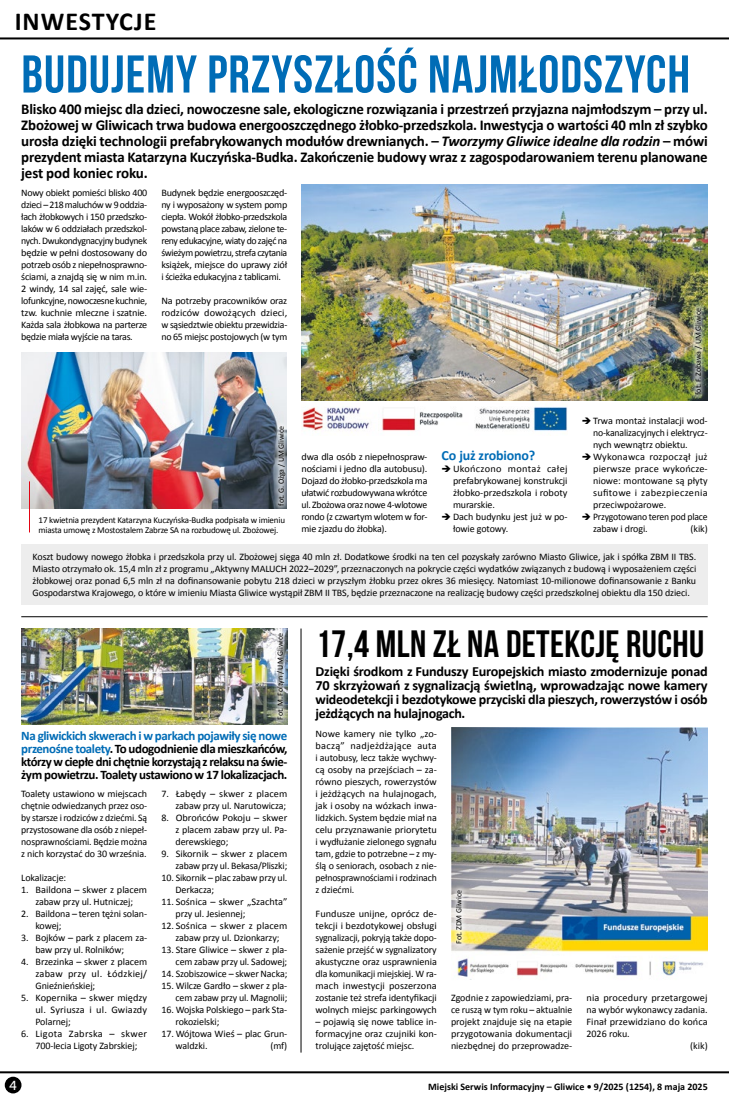
<style>
.page{position:relative;width:729px;height:1098px;background:#fff}
.page>*{position:absolute;margin:0;border:0;box-sizing:border-box;transform-origin:0 0}
.t1{font:53px "Bebas Neue";letter-spacing:.02em;color:#006cb6}
.t2{font:38px "Bebas Neue";letter-spacing:.01em;color:#000}
.t3{font:700 26px "Calibri";letter-spacing:.04em;color:#000}
.t4{font:700 15px/16px "Calibri";letter-spacing:-.01em;color:#000;text-align:justify}
.t5{font:700 14px/14px "Calibri";letter-spacing:-.02em;color:#000;text-align:justify}
.t6{font:700 14px "Calibri";letter-spacing:-.01em;color:#006cb6}
.t7{font:700 13px/13px "Calibri";letter-spacing:-.03em;color:#000;text-align:justify}
.t8{font:13px "Museo Sans 500";color:#fff}
.t9{font:10px/12px "Calibri";letter-spacing:-.01em;color:#000;text-align:justify}
.t10{font:700 10px "Calibri";color:#000}
.t11{font:10px "Calibri";letter-spacing:.015em;color:#000}
.t12{font:9px/10px "Calibri";letter-spacing:-.02em;color:#000}
.t13{font:8px "Calibri";letter-spacing:-.01em;color:#000}
.s1{font-style:italic}
.s2{color:#006cb6}
</style>
<div class="page">
<hr style="left:0;top:1070px;width:729px;height:2px;background:#000">
<div style="left:5px;top:1076px;width:16px;height:16px;background:#000;border-radius:50%"></div>
<hr style="left:0;top:37px;width:729px;height:2px;background:#000">
<hr style="left:21px;top:616px;width:686px;height:1px;background:#000">
<hr style="left:300px;top:628px;width:1px;height:424px;background:#000">
<img style="left:451px;top:727px;width:256px;height:253px">
<img style="left:21px;top:628px;width:249px;height:96px">
<img style="left:302px;top:406px;width:265px;height:25px">
<img style="left:21px;top:352px;width:266px;height:156px">
<hr style="left:29px;top:481px;width:1px;height:51px;background:#e30413">
<img style="left:301px;top:184px;width:406px;height:216px">
<div style="left:21px;top:544px;width:686px;height:60px;background:#ededed"></div>
<div style="left:271px;top:419px;width:20px;height:92px;background:#fff;opacity:.75"></div>
<div style="left:688px;top:301px;width:20px;height:99px;background:#fff;opacity:.75"></div>
<div style="left:270px;top:626px;width:20px;height:99px;background:#fff;opacity:.75"></div>
<div style="left:450px;top:883px;width:17px;height:66px;background:#fff;opacity:.75"></div>
<h3 class="t3" style="left:15px;top:5px;width:143px">INWESTYCJE</h3>
<h1 class="t1" style="left:21px;top:45px;width:670px">BUDUJEMY PRZYSZŁOŚĆ NAJMŁODSZYCH</h1>
<p class="t4" style="left:21px;top:101px;width:688px">Blisko 400 miejsc dla dzieci, nowoczesne sale, ekologiczne rozwiązania i przestrzeń przyjazna najmłodszym – przy ul.<br>Zbożowej w Gliwicach trwa budowa energooszczędnego żłobko-przedszkola. Inwestycja o wartości 40 mln zł szybko urosła dzięki technologii prefabrykowanych modułów drewnianych. – <span class="s1">Tworzymy Gliwice idealne dla rodzin</span> – mówi prezydent miasta Katarzyna Kuczyńska-Budka. Zakończenie budowy wraz z zagospodarowaniem terenu planowane jest pod koniec roku.</p>
<p class="t9" style="left:21px;top:187px;width:127px">Nowy obiekt pomieści blisko 400 dzieci – 218 maluchów w 9 oddzia&shy;łach żłobkowych i 150 przedszko&shy;laków w 6 oddziałach przedszkol&shy;nych. Dwukondygnacyjny budynek będzie w pełni dostosowany do potrzeb osób z niepełnosprawno&shy;ściami, a znajdą się w nim m.in.<br>2 windy, 14 sal zajęć, sale wie&shy;lofunkcyjne, nowoczesne kuchnie, tzw. kuchnie mleczne i szatnie.<br>Każda sala żłobkowa na parterze będzie miała wyjście na taras.</p>
<p class="t9" style="left:161px;top:187px;width:127px">Budynek będzie energooszczęd&shy;ny i wyposażony w system pomp ciepła. Wokół żłobko-przedszkola powstaną place zabaw, zielone te&shy;reny edukacyjne, wiaty do zajęć na świeżym powietrzu, strefa czytania książek, miejsce do uprawy ziół i ścieżka edukacyjna z tablicami.</p>
<p class="t9" style="left:161px;top:295px;width:127px">Na potrzeby pracowników oraz rodziców dowożących dzieci, w sąsiedztwie obiektu przewidzia&shy;no 65 miejsc postojowych (w tym</p>
<p class="t13" style="left:693px;top:394px;width:89px;rotate:-90deg">fot. F. Zobawa / UM Gliwice</p>
<p class="t9" style="left:593px;top:415px;width:116px;text-indent:-11px">➔ Trwa montaż instalacji wod&shy;no-kanalizacyjnych i elektrycz&shy;nych wewnątrz obiektu.</p>
<p class="t9" style="left:593px;top:451px;width:116px;text-indent:-11px">➔Wykonawca rozpoczął już pierwsze prace wykończe&shy;niowe: montowane są płyty sufitowe i zabezpieczenia przeciwpożarowe.</p>
<p class="t9" style="left:593px;top:511px;width:116px;text-indent:-11px">➔ Przygotowano teren pod place zabaw i drogi.</p>
<p class="t13" style="left:276px;top:505px;width:81px;rotate:-90deg">fot. G. Ożga / UM Gliwice</p>
<p class="t9" style="left:301px;top:451px;width:127px">dwa dla osób z niepełnospraw&shy;nościami i jedno dla autobusu).<br>Dojazd do żłobko-przedszkola ma ułatwić rozbudowywana wkrótce ul. Zbożowa oraz nowe 4-wlotowe rondo (z czwartym wlotem w for&shy;mie zjazdu do żłobka).</p>
<h3 class="t6" style="left:441px;top:446px;width:95px">Co już zrobiono?</h3>
<p class="t9" style="left:453px;top:463px;width:116px;text-indent:-11px">➔Ukończono montaż całej prefabrykowanej konstrukcji żłobko-przedszkola i roboty murarskie.</p>
<p class="t9" style="left:453px;top:511px;width:116px;text-indent:-11px">➔ Dach budynku jest już w po&shy;łowie gotowy.</p>
<p class="t12" style="left:39px;top:514px;width:248px">17 kwietnia prezydent Katarzyna Kuczyńska-Budka podpisała w imieniu miasta umowę z Mostostalem Zabrze SA na rozbudowę ul. Zbożowej.</p>
<p class="t9" style="left:33px;top:550px;width:665px">Koszt budowy nowego żłobka i przedszkola przy ul. Zbożowej sięga 40 mln zł. Dodatkowe środki na ten cel pozyskały zarówno Miasto Gliwice, jak i spółka ZBM II TBS.<br>Miasto otrzymało ok. 15,4 mln zł z programu „Aktywny MALUCH 2022–2029”, przeznaczonych na pokrycie części wydatków związanych z budową i wyposażeniem części żłobkowej oraz ponad 6,5 mln zł na dofinansowanie pobytu 218 dzieci w przyszłym żłobku przez okres 36 miesięcy. Natomiast 10-milionowe dofinansowanie z Banku Gospodarstwa Krajowego, o które w imieniu Miasta Gliwice wystąpił ZBM II TBS, będzie przeznaczone na realizację budowy części przedszkolnej obiektu dla 150 dzieci.</p>
<p class="t9" style="left:690px;top:523px;width:19px">(kik)</p>
<p class="t13" style="left:275px;top:719px;width:89px;rotate:-90deg">Fot. M. Foltyn / UM Gliwice</p>
<h3 class="t7" style="left:21px;top:729px;width:267px"><span class="s2">Na gliwickich skwerach i w parkach pojawiły się nowe przenośne toalety</span>. To udogodnienie dla mieszkańców, którzy w ciepłe dni chętnie korzystają z relaksu na świe&shy;żym powietrzu. Toalety ustawiono w 17 lokalizacjach.</h3>
<p class="t9" style="left:21px;top:787px;width:127px">Toalety ustawiono w miejscach chętnie odwiedzanych przez oso&shy;by starsze i rodziców z dziećmi. Są przystosowane dla osób z niepeł&shy;nosprawnościami. Będzie można z nich korzystać do 30 września.</p>
<p class="t9" style="left:21px;top:871px;width:46px">Lokalizacje:</p>
<p class="t9" style="left:21px;top:883px;width:127px;text-align:center">1. Baildona – skwer z placem zabaw przy ul. Hutniczej;</p>
<p class="t9" style="left:35px;top:907px;width:113px;text-indent:-14px">2. Baildona – teren tężni solan&shy;kowej;</p>
<p class="t9" style="left:35px;top:931px;width:113px;text-indent:-14px">3. Bojków – park z placem za&shy;baw przy ul. Rolników;</p>
<p class="t9" style="left:35px;top:955px;width:113px;text-indent:-14px">4. Brzezinka – skwer z placem zabaw przy ul. Łódzkiej/ Gnieźnieńskiej;</p>
<p class="t9" style="left:35px;top:991px;width:113px;text-indent:-14px">5. Kopernika – skwer między ul. Syriusza i ul. Gwiazdy Polarnej;</p>
<p class="t9" style="left:21px;top:1027px;width:127px;text-align:center">6. Ligota Zabrska – skwer<br>700-lecia Ligoty Zabrskiej;</p>
<p class="t9" style="left:161px;top:787px;width:127px;text-align:right">7. Łabędy – skwer z placem zabaw przy ul. Narutowicza;</p>
<p class="t9" style="left:175px;top:811px;width:113px;text-indent:-14px">8. Obrońców Pokoju – skwer z placem zabaw przy ul. Pa&shy;derewskiego;</p>
<p class="t9" style="left:161px;top:847px;width:127px;text-align:right">9. Sikornik – skwer z placem zabaw przy ul. Bekasa/Pliszki;</p>
<p class="t9" style="left:175px;top:871px;width:113px;text-indent:-14px">10. Sikornik – plac zabaw przy ul.<br>Derkacza;</p>
<p class="t9" style="left:175px;top:895px;width:113px;text-indent:-14px">11. Sośnica – skwer „Szachta” przy ul. Jesiennej;</p>
<p class="t9" style="left:175px;top:919px;width:113px;text-indent:-14px">12. Sośnica – skwer z placem zabaw przy ul. Dzionkarzy;</p>
<p class="t9" style="left:161px;top:943px;width:127px;text-align:right">13. Stare Gliwice – skwer z pla&shy;cem zabaw przy ul. Sadowej;</p>
<p class="t9" style="left:161px;top:967px;width:127px">14. Szobiszowice – skwer Nacka;</p>
<p class="t9" style="left:161px;top:979px;width:127px;text-align:right">15. Wilcze Gardło – skwer z pla&shy;cem zabaw przy ul. Magnolii;</p>
<p class="t9" style="left:175px;top:1003px;width:113px;text-indent:-14px">16. Wojska Polskiego – park Sta&shy;rokozielski;</p>
<p class="t9" style="left:175px;top:1027px;width:113px;text-indent:-14px">17. Wójtowa Wieś – plac Grun&shy;waldzki.</p>
<p class="t9" style="left:270px;top:1039px;width:18px">(mf)</p>
<h2 class="t2" style="left:316px;top:622px;width:390px">17,4 MLN ZŁ NA DETEKCJĘ RUCHU</h2>
<h3 class="t5" style="left:315px;top:664px;width:393px">Dzięki środkom z Funduszy Europejskich miasto zmodernizuje ponad 70 skrzyżowań z sygnalizacją świetlną, wprowadzając nowe kamery wideodetekcji i bezdotykowe przyciski dla pieszych, rowerzystów i osób jeżdżących na hulajnogach.</h3>
<p class="t9" style="left:315px;top:727px;width:123px">Nowe kamery nie tylko „zo&shy;baczą” nadjeżdżające auta i autobusy, lecz także wychwy&shy;cą osoby na przejściach – za&shy;równo pieszych, rowerzystów i jeżdżących na hulajnogach, jak i osoby na wózkach inwa&shy;lidzkich. System będzie miał na celu przyznawanie priorytetu i wydłużanie zielonego sygnału tam, gdzie to potrzebne – z my&shy;ślą o seniorach, osobach z nie&shy;pełnosprawnościami i rodzinach z dziećmi.</p>
<p class="t9" style="left:315px;top:907px;width:123px">Fundusze unijne, oprócz de&shy;tekcji i bezdotykowej obsługi sygnalizacji, pokryją także dopo&shy;sażenie przejść w sygnalizatory akustyczne oraz usprawnienia dla komunikacji miejskiej. W ra&shy;mach inwestycji poszerzona zostanie też strefa identyfikacji wolnych miejsc parkingowych</p>
<p class="t9" style="left:315px;top:1015px;width:123px">– pojawią się nowe tablice in&shy;formacyjne oraz czujniki kon&shy;trolujące zajętość miejsc.</p>
<p class="t13" style="left:454px;top:943px;width:56px;rotate:-90deg">Fot. ZDM Gliwice</p>
<p class="t9" style="left:451px;top:991px;width:123px">Zgodnie z zapowiedziami, pra&shy;ce ruszą w tym roku – aktualnie projekt znajduje się na etapie przygotowania dokumentacji niezbędnej do przeprowadze-</p>
<p class="t11" style="left:586px;top:990px;width:123px">nia procedury przetargowej</p>
<p class="t9" style="left:586px;top:1003px;width:123px">na wybór wykonawcy zadania.</p>
<p class="t9" style="left:586px;top:1015px;width:123px">Finał przewidziano do końca</p>
<p class="t9" style="left:586px;top:1027px;width:45px">2026 roku.</p>
<p class="t9" style="left:690px;top:1039px;width:19px">(kik)</p>
<h3 class="t8" style="left:9px;top:1077px;width:9px">4</h3>
<p class="t10" style="left:428px;top:1079px;width:281px">Miejski Serwis Informacyjny – Gliwice • 9/2025 (1254), 8 maja 2025</p>
</div>
